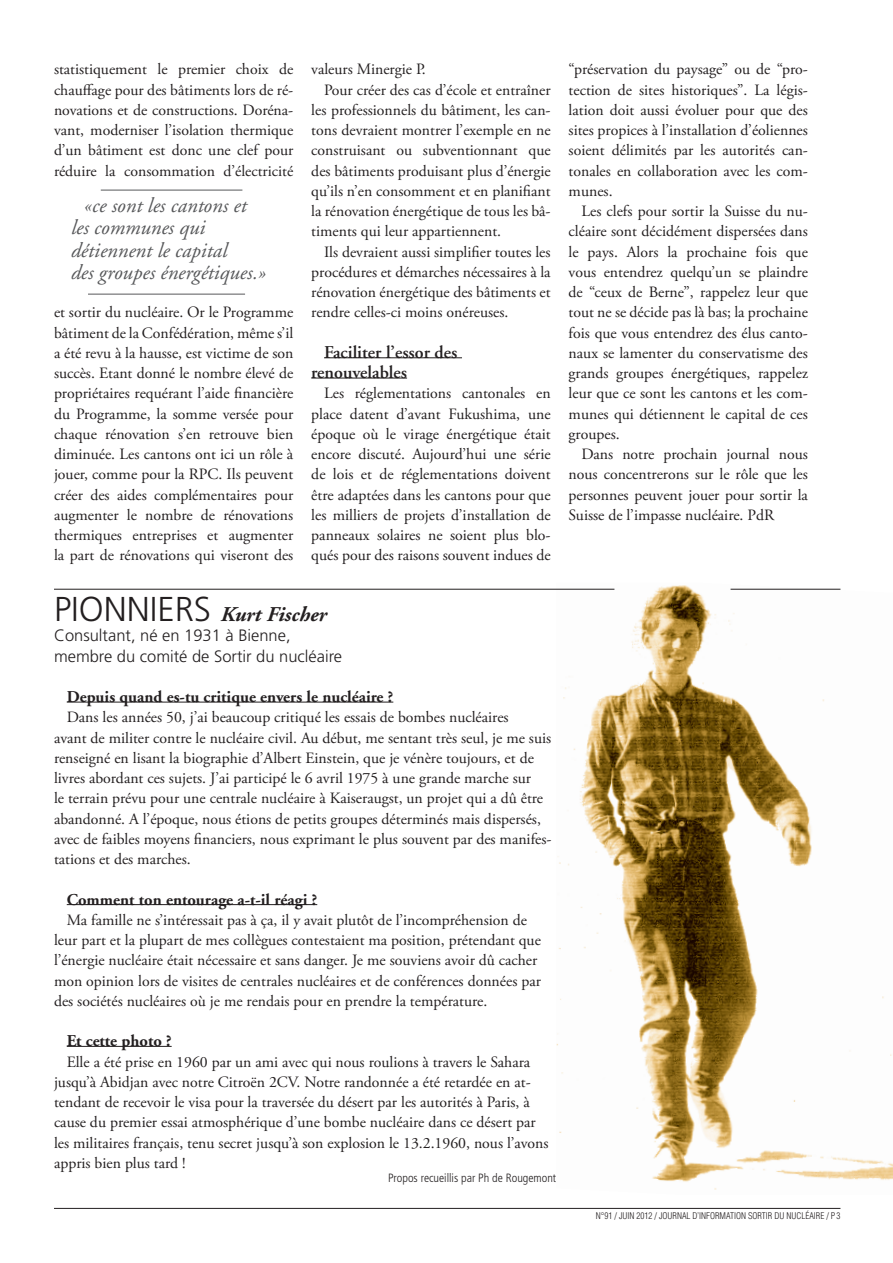
<style>
.page{position:relative;width:893px;height:1263px;background:#fff}
.page>*{position:absolute;margin:0;border:0;box-sizing:border-box;transform-origin:0 0}
.t1{font:italic 21px/22.5px "Adobe Garamond";color:#57585a}
.t2{font:italic 700 21px "Adobe Garamond";color:#231f20}
.t3{font:600 18px/20.2px "Adobe Garamond";color:#231f20}
.t4{font:700 16.5px "Adobe Garamond";color:#231f20}
.t5{font:300 16.5px/21.6px "Frutiger";color:#231f20}
.t6{font:15.75px/20.2px "Adobe Garamond Pro";color:#231f20;text-align:justify}
.t7{font:300 condensed 12px "Frutiger";color:#231f20}
.t8{font:300 condensed 9px "Helvetica";color:#231f20}
.s1{font-family:"Frutiger";font-weight:300;font-style:normal;font-size:34.5px}
</style>
<div class="page">
<hr style="left:54px;top:1208px;width:786px;height:1px;background:#231f20">
<img style="left:556px;top:585px;width:337px;height:605px">
<hr style="left:67px;top:702px;width:326px;height:1px;background:#231f20">
<hr style="left:324px;top:357px;width:138px;height:1px;background:#231f20">
<hr style="left:311px;top:378px;width:96px;height:1px;background:#231f20">
<hr style="left:67px;top:904px;width:250px;height:1px;background:#231f20">
<hr style="left:67px;top:1046px;width:105px;height:1px;background:#231f20">
<hr style="left:54px;top:589px;width:560px;height:1px;background:#231f20">
<hr style="left:731px;top:589px;width:109px;height:1px;background:#231f20">
<hr style="left:101px;top:190px;width:141px;height:1px;background:#57585a">
<hr style="left:88px;top:294px;width:157px;height:1px;background:#57585a">
<p class="t6" style="left:54px;top:60px;width:241px">statistiquement le premier choix de chauffage pour des bâtiments lors de ré&shy;novations et de constructions. Doréna&shy;vant, moderniser l’isolation thermique d’un bâtiment est donc une clef pour réduire la consommation d’électricité</p>
<p class="t6" style="left:311px;top:60px;width:116px">valeurs Minergie P.</p>
<p class="t6" style="left:324px;top:80px;width:228px">Pour créer des cas d’école et entraîner</p>
<p class="t6" style="left:311px;top:100px;width:241px">les professionnels du bâtiment, les can-</p>
<p class="t6" style="left:311px;top:120px;width:241px">tons devraient montrer l’exemple en ne</p>
<p class="t6" style="left:311px;top:141px;width:241px">construisant ou subventionnant que</p>
<p class="t6" style="left:311px;top:161px;width:241px">des bâtiments produisant plus d’énergie</p>
<p class="t6" style="left:311px;top:181px;width:241px">qu’ils n’en consomment et en planifiant</p>
<p class="t6" style="left:311px;top:201px;width:241px">la rénovation énergétique de tous les bâ-</p>
<p class="t6" style="left:311px;top:222px;width:191px">timents qui leur appartiennent.</p>
<p class="t6" style="left:324px;top:242px;width:228px">Ils devraient aussi simplifier toutes les</p>
<p class="t6" style="left:311px;top:262px;width:241px">procédures et démarches nécessaires à la</p>
<p class="t6" style="left:311px;top:282px;width:241px">rénovation énergétique des bâtiments et</p>
<p class="t6" style="left:311px;top:303px;width:199px">rendre celles-ci moins onéreuses.</p>
<p class="t3" style="left:311px;top:342px;width:148px;text-indent:13px">Faciliter l’essor des renouvelables</p>
<p class="t6" style="left:311px;top:384px;width:241px;text-indent:13px">Les réglementations cantonales en place datent d’avant Fukushima, une époque où le virage énergétique était encore discuté. Aujourd’hui une série de lois et de réglementations doivent être adaptées dans les cantons pour que les milliers de projets d’installation de panneaux solaires ne soient plus blo&shy;qués pour des raisons souvent indues de</p>
<h1 class="t1" style="left:71px;top:194px;width:197px;text-indent:13px">«ce sont les cantons et les communes qui détiennent le capital<br>des groupes énergétiques.»</h1>
<p class="t6" style="left:54px;top:303px;width:241px">et sortir du nucléaire. Or le Programme bâtiment de la Confédération, même s’il a été revu à la hausse, est victime de son succès. Etant donné le nombre élevé de propriétaires requérant l’aide financière du Programme, la somme versée pour chaque rénovation s’en retrouve bien diminuée. Les cantons ont ici un rôle à jouer, comme pour la RPC. Ils peuvent créer des aides complémentaires pour augmenter le nombre de rénovations thermiques entreprises et augmenter la part de rénovations qui viseront des</p>
<h1 class="t2" style="left:54px;top:603px;width:274px"><span class="s1">PIONNIERS</span> Kurt Fischer</h1>
<p class="t5" style="left:54px;top:624px;width:290px">Consultant, né en 1931 à Bienne, membre du comité de Sortir du nucléaire</p>
<p class="t4" style="left:67px;top:688px;width:328px">Depuis quand es-tu critique envers le nucléaire ?</p>
<p class="t6" style="left:67px;top:708px;width:443px">Dans les années 50, j’ai beaucoup critiqué les essais de bombes nucléaires</p>
<p class="t6" style="left:54px;top:728px;width:499px;text-align:left">avant de militer contre le nucléaire civil. Au début, me sentant très seul, je me suis renseigné en lisant la biographie d’Albert Einstein, que je vénère toujours, et de livres abordant ces sujets. J’ai participé le 6 avril 1975 à une grande marche sur<br>le terrain prévu pour une centrale nucléaire à Kaiseraugst, un projet qui a dû être abandonné. A l’époque, nous étions de petits groupes déterminés mais dispersés, avec de faibles moyens financiers, nous exprimant le plus souvent par des manifes&shy;tations et des marches.</p>
<p class="t4" style="left:67px;top:890px;width:252px">Comment ton entourage a-t-il réagi ?</p>
<p class="t6" style="left:54px;top:910px;width:488px;text-align:left;text-indent:13px">Ma famille ne s’intéressait pas à ça, il y avait plutôt de l’incompréhension de leur part et la plupart de mes collègues contestaient ma position, prétendant que l’énergie nucléaire était nécessaire et sans danger. Je me souviens avoir dû cacher mon opinion lors de visites de centrales nucléaires et de conférences données par des sociétés nucléaires où je me rendais pour en prendre la température.</p>
<p class="t4" style="left:67px;top:1032px;width:106px">Et cette photo ?</p>
<p class="t6" style="left:54px;top:1052px;width:496px;text-align:left;text-indent:13px">Elle a été prise en 1960 par un ami avec qui nous roulions à travers le Sahara jusqu’à Abidjan avec notre Citroën 2CV. Notre randonnée a été retardée en at&shy;tendant de recevoir le visa pour la traversée du désert par les autorités à Paris, à cause du premier essai atmosphérique d’une bombe nucléaire dans ce désert par les militaires français, tenu secret jusqu’à son explosion le 13.2.1960, nous l’avons appris bien plus tard !</p>
<p class="t7" style="left:388px;top:1171px;width:170px">Propos recueillis par Ph de Rougemont</p>
<p class="t6" style="left:569px;top:60px;width:241px">“préservation du paysage” ou de “pro&shy;tection de sites historiques”. La légis&shy;lation doit aussi évoluer pour que des sites propices à l’installation d’éoliennes soient délimités par les autorités can&shy;tonales en collaboration avec les com&shy;munes.</p>
<p class="t6" style="left:569px;top:201px;width:241px;text-indent:13px">Les clefs pour sortir la Suisse du nu&shy;cléaire sont décidément dispersées dans le pays. Alors la prochaine fois que vous entendrez quelqu’un se plaindre de “ceux de Berne”, rappelez leur que tout ne se décide pas là bas; la prochaine fois que vous entendrez des élus canto&shy;naux se lamenter du conservatisme des grands groupes énergétiques, rappelez leur que ce sont les cantons et les com&shy;munes qui détiennent le capital de ces groupes.</p>
<p class="t6" style="left:569px;top:445px;width:241px;text-indent:13px">Dans notre prochain journal nous nous concentrerons sur le rôle que les personnes peuvent jouer pour sortir la Suisse de l’impasse nucléaire. PdR</p>
<p class="t8" style="left:596px;top:1210px;width:246px">N°91 / JUIN 2012 / JOURNAL D’INFORMATION SORTIR DU NUCLÉAIRE / P 3</p>
</div>
